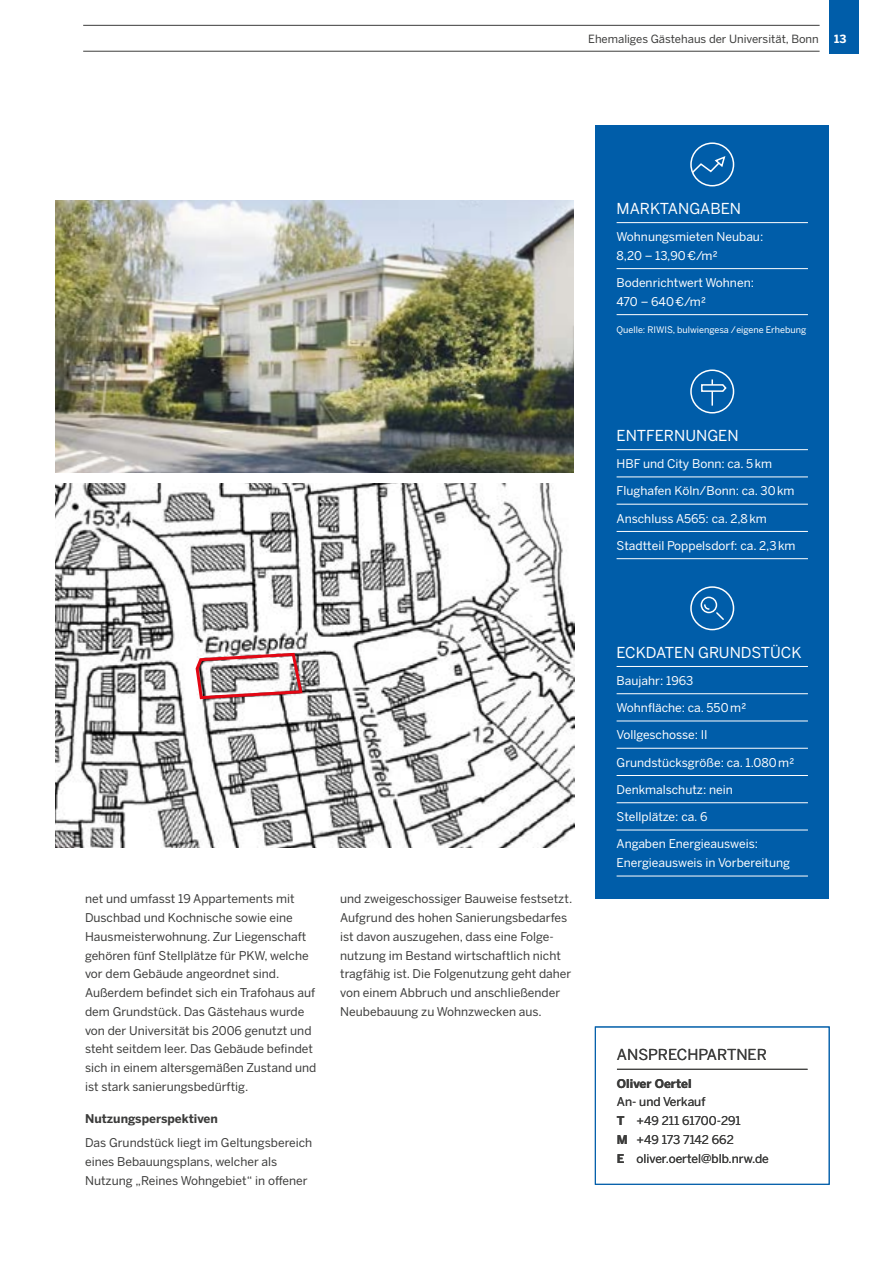
<style>
.page{position:relative;width:893px;height:1263px;background:#fff}
.page>*{position:absolute;margin:0;border:0;box-sizing:border-box;transform-origin:0 0}
.t1{font:15px "Benton Sans";color:#fff}
.t2{font:15px "Benton Sans";color:#3c3c3b}
.t3{font:12px/18.8px "Benton Sans";color:#3c3c3b}
.t4{font:12px/18.8px "Benton Sans";color:#fff}
.t5{font:700 12px "Benton Sans";color:#3c3c3b}
.t6{font:11.25px "Benton Sans";color:#3c3c3b}
.t7{font:700 11.25px "Benton Sans";color:#fff}
.t8{font:9px "Benton Sans";color:#fff}
.s1{font-weight:700}
</style>
<div class="page">
<div style="left:829px;top:0;width:30px;height:54px;background:#005da9"></div>
<hr style="left:83px;top:25px;width:737px;height:1px;background:#3c3c3b">
<hr style="left:83px;top:51px;width:737px;height:1px;background:#3c3c3b">
<div style="left:595px;top:125px;width:234px;height:774px;background:#005da9"></div>
<hr style="left:617px;top:222px;width:191px;height:1px;background:#fff">
<hr style="left:617px;top:268px;width:191px;height:1px;background:#fff">
<hr style="left:617px;top:314px;width:191px;height:1px;background:#fff">
<hr style="left:617px;top:449px;width:191px;height:1px;background:#fff">
<hr style="left:617px;top:476px;width:191px;height:1px;background:#fff">
<hr style="left:617px;top:504px;width:191px;height:1px;background:#fff">
<hr style="left:617px;top:531px;width:191px;height:1px;background:#fff">
<hr style="left:617px;top:558px;width:191px;height:1px;background:#fff">
<hr style="left:617px;top:666px;width:191px;height:1px;background:#fff">
<hr style="left:617px;top:693px;width:191px;height:1px;background:#fff">
<hr style="left:617px;top:721px;width:191px;height:1px;background:#fff">
<hr style="left:617px;top:748px;width:191px;height:1px;background:#fff">
<hr style="left:617px;top:775px;width:191px;height:1px;background:#fff">
<hr style="left:617px;top:802px;width:191px;height:1px;background:#fff">
<hr style="left:617px;top:830px;width:191px;height:1px;background:#fff">
<hr style="left:617px;top:876px;width:191px;height:1px;background:#fff">
<div style="left:690px;top:142px;width:44px;height:44px;border:2px solid #fff;border-radius:50%"></div>
<svg style="left:691px;top:155px;width:35px;height:19px"></svg>
<div style="left:690px;top:369px;width:44px;height:44px;border:2px solid #fff;border-radius:50%"></div>
<hr style="left:711px;top:379px;width:2px;height:27px;background:#fff">
<svg style="left:701px;top:383px;width:26px;height:10px"></svg>
<div style="left:690px;top:586px;width:44px;height:44px;border:2px solid #fff;border-radius:50%"></div>
<div style="left:701px;top:597px;width:16px;height:16px;border:2px solid #fff;border-radius:50%"></div>
<svg style="left:703px;top:603px;width:21px;height:17px"></svg>
<img style="left:55px;top:200px;width:518px;height:272px">
<img style="left:55px;top:484px;width:519px;height:363px">
<svg style="left:194px;top:651px;width:110px;height:50px"></svg>
<hr style="left:617px;top:1069px;width:190px;height:1px;background:#3c3c3b">
<div style="left:595px;top:1026px;width:235px;height:159px;border:1px solid #005da9"></div>
<p class="t6" style="left:588px;top:32px;width:232px">Ehemaliges Gästehaus der Universität, Bonn</p>
<p class="t7" style="left:834px;top:32px;width:14px">13</p>
<p class="t3" style="left:85px;top:889px;width:233px">net und umfasst 19 Appartements mit Duschbad und Kochnische sowie eine Hausmeisterwohnung. Zur Liegenschaft gehören fünf Stellplätze für PKW, welche vor dem Gebäude angeordnet sind.<br>Außerdem befindet sich ein Trafohaus auf dem Grundstück. Das Gästehaus wurde von der Universität bis 2006 genutzt und steht seitdem leer. Das Gebäude befindet sich in einem altersgemäßen Zustand und ist stark sanierungsbedürftig.</p>
<p class="t5" style="left:85px;top:1111px;width:134px">Nutzungsperspektiven</p>
<p class="t3" style="left:85px;top:1133px;width:229px">Das Grundstück liegt im Geltungsbereich eines Bebauungsplans, welcher als<br>Nutzung „Reines Wohngebiet“ in offener</p>
<p class="t3" style="left:340px;top:889px;width:234px">und zweigeschossiger Bauweise festsetzt.<br>Aufgrund des hohen Sanierungsbedarfes ist davon auszugehen, dass eine Folge&shy;nutzung im Bestand wirtschaftlich nicht tragfähig ist. Die Folgenutzung geht daher von einem Abbruch und anschließender Neubebauung zu Wohnzwecken aus.</p>
<p class="t1" style="left:617px;top:199px;width:126px">MARKTANGABEN</p>
<p class="t4" style="left:617px;top:227px;width:148px">Wohnungsmieten Neubau:<br>8,20 – 13,90€/m²</p>
<p class="t4" style="left:617px;top:273px;width:139px">Bodenrichtwert Wohnen:<br>470 – 640€/m²</p>
<p class="t8" style="left:617px;top:324px;width:191px">Quelle: RIWIS, bulwiengesa /eigene Erhebung</p>
<p class="t1" style="left:617px;top:426px;width:124px">ENTFERNUNGEN</p>
<p class="t4" style="left:617px;top:454px;width:157px">HBF und City Bonn: ca. 5km</p>
<p class="t4" style="left:617px;top:481px;width:180px">Flughafen Köln/Bonn: ca. 30km</p>
<p class="t4" style="left:617px;top:509px;width:152px">Anschluss A565: ca. 2,8km</p>
<p class="t4" style="left:617px;top:536px;width:180px">Stadtteil Poppelsdorf: ca. 2,3km</p>
<p class="t1" style="left:617px;top:643px;width:186px">ECKDATEN GRUNDSTÜCK</p>
<p class="t4" style="left:617px;top:671px;width:78px">Baujahr: 1963</p>
<p class="t4" style="left:617px;top:698px;width:131px">Wohnfläche: ca. 550m²</p>
<p class="t4" style="left:617px;top:725px;width:93px">Vollgeschosse: II</p>
<p class="t4" style="left:617px;top:753px;width:179px">Grundstücksgröße: ca. 1.080m²</p>
<p class="t4" style="left:617px;top:780px;width:118px">Denkmalschutz: nein</p>
<p class="t4" style="left:617px;top:807px;width:92px">Stellplätze: ca. 6</p>
<p class="t4" style="left:617px;top:834px;width:175px">Angaben Energieausweis:<br>Energieausweis in Vorbereitung</p>
<p class="t2" style="left:617px;top:1046px;width:151px">ANSPRECHPARTNER</p>
<p class="t5" style="left:617px;top:1076px;width:76px">Oliver Oertel</p>
<p class="t3" style="left:617px;top:1092px;width:153px">An- und Verkauf<br><span class="s1">T</span> +49 211 61700-291<br><span class="s1">M</span> +49 173 7142 662<br><span class="s1">E</span> oliver.oertel@blb.nrw.de</p>
</div>
